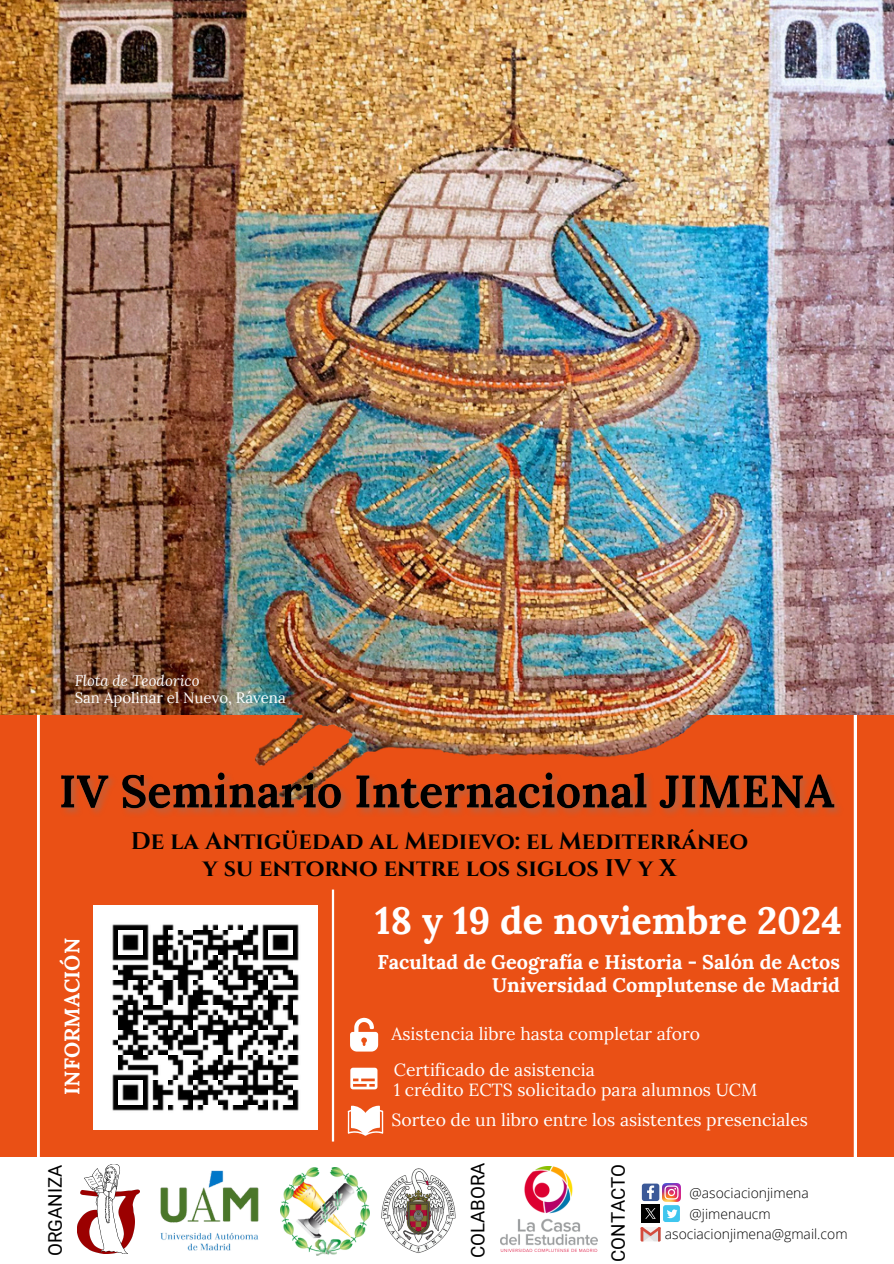
<style>
.page{position:relative;width:894px;height:1264px;background:#fff}
.page>*{position:absolute;margin:0;border:0;box-sizing:border-box;transform-origin:0 0}
.t1{font:700 37.8px "Lora";color:#fff}
.t2{font:700 24px/27.5px "Cinzel";color:#000;text-align:center}
.t3{font:700 21px "Lora";color:#fff}
.t4{font:700 19.8px/22.5px "Lora";color:#fff;text-align:right}
.t5{font:18.75px "Roboto";color:#000}
.t6{font:17.55px "Lora";color:#fff}
.t7{font:15px "Lora";color:#fff}
.t8{font:italic 15px "Lora";color:#fff}
.t9{font:300 13.95px/21.6px "Open Sans";color:#000}
</style>
<div class="page">
<div style="left:0;top:0;width:893px;height:1263px;background:#ea5015"></div>
<img style="left:0;top:0;width:893px;height:678px">
<img style="left:0;top:678px;width:893px;height:134px">
<hr style="left:332px;top:889px;width:2px;height:252px;background:#fff">
<div style="left:0;top:1156px;width:893px;height:107px;background:#fff"></div>
<img style="left:77px;top:1164px;width:63px;height:89px">
<img style="left:280px;top:1167px;width:89px;height:88px">
<img style="left:381px;top:1168px;width:75px;height:85px">
<img style="left:150px;top:1156px;width:120px;height:95px">
<img style="left:500px;top:1166px;width:97px;height:85px">
<svg style="left:641px;top:1183px;width:18px;height:17px"></svg>
<img style="left:662px;top:1183px;width:18px;height:17px">
<div style="left:662px;top:1205px;width:17px;height:16px;background:#3fc6ee;border-radius:3px"></div>
<svg style="left:667px;top:1209px;width:10px;height:9px"></svg>
<img style="left:641px;top:1204px;width:18px;height:18px">
<svg style="left:640px;top:1227px;width:20px;height:14px"></svg>
<img style="left:94px;top:905px;width:223px;height:223px">
<img style="left:55px;top:761px;width:794px;height:53px">
<svg style="left:350px;top:1017px;width:28px;height:34px"></svg>
<svg style="left:347px;top:1105px;width:36px;height:30px"></svg>
<svg style="left:350px;top:1067px;width:27px;height:22px"></svg>
<h2 class="t8" style="left:75px;top:671px;width:126px">Flota de Teodorico</h2>
<h6 class="t7" style="left:75px;top:688px;width:212px">San Apolinar el Nuevo, Rávena</h6>
<p class="t3" style="left:58px;top:1094px;width:158px;rotate:-90deg">INFORMACIÓN</p>
<h4 class="t2" style="left:131px;top:827px;width:618px">De la Antigüedad al Medievo: el Mediterráneo y su entorno entre los siglos IV y X</h4>
<h5 class="t1" style="left:375px;top:895px;width:468px">18 y 19 de noviembre 2024</h5>
<p class="t4" style="left:377px;top:950px;width:464px">Facultad de Geografía e Historia - Salón de Actos<br>Universidad Complutense de Madrid</p>
<p class="t6" style="left:391px;top:1022px;width:310px">Asistencia libre hasta completar aforo</p>
<h3 class="t6" style="left:393px;top:1058px;width:202px">Certificado de asistencia</h3>
<p class="t6" style="left:393px;top:1078px;width:365px">1 crédito ECTS solicitado para alumnos UCM</p>
<p class="t6" style="left:391px;top:1108px;width:418px">Sorteo de un libro entre los asistentes presenciales</p>
<p class="t5" style="left:44px;top:1256px;width:93px;rotate:-90deg">ORGANIZA</p>
<p class="t5" style="left:467px;top:1258px;width:97px;rotate:-90deg">COLABORA</p>
<p class="t5" style="left:607px;top:1261px;width:100px;rotate:-90deg">CONTACTO</p>
<p class="t9" style="left:689px;top:1181px;width:121px">@asociacionjimena @jimenaucm</p>
<p class="t9" style="left:664px;top:1222px;width:184px">asociacionjimena@gmail.com</p>
</div>
